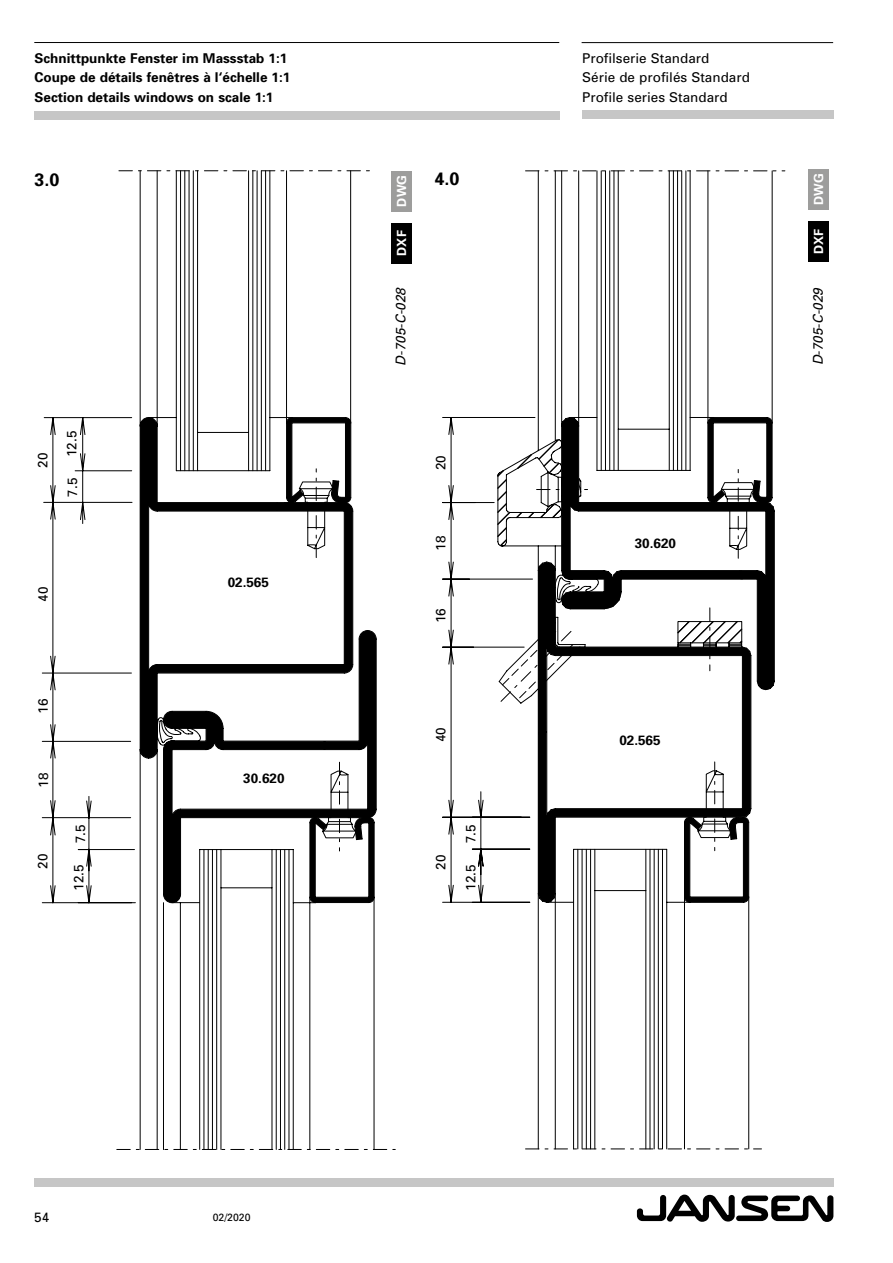
<style>
.page{position:relative;width:893px;height:1263px;background:#fff}
.page>*{position:absolute;margin:0;border:0;box-sizing:border-box;transform-origin:0 0}
.t1{font:700 18px "Univers";color:#000}
.t2{font:700 13.5px/19.5px "Univers";color:#000}
.t3{font:13.5px/19.5px "Univers";color:#000}
.t4{font:italic 13.5px "Univers";color:#000}
.t5{font:700 12.6px "Univers";color:#fff}
.t6{font:10.5px "Univers";color:#000}
</style>
<div class="page">
<div style="left:34px;top:1178px;width:799px;height:8px;background:#c6c6c6"></div>
<div style="left:34px;top:111px;width:526px;height:8px;background:#c6c6c6"></div>
<hr style="left:34px;top:42px;width:525px;height:1px;background:#000">
<div style="left:582px;top:111px;width:251px;height:8px;background:#c6c6c6"></div>
<hr style="left:582px;top:42px;width:251px;height:1px;background:#000">
<svg style="left:637px;top:1194px;width:196px;height:28px"></svg>
<svg style="left:752px;top:171px;width:23px;height:519px"></svg>
<svg style="left:753px;top:170px;width:32px;height:1px"></svg>
<hr style="left:666px;top:849px;width:1px;height:300px;background:#000">
<hr style="left:573px;top:849px;width:1px;height:300px;background:#000">
<hr style="left:538px;top:894px;width:1px;height:255px;background:#000">
<hr style="left:555px;top:894px;width:1px;height:255px;background:#000">
<hr style="left:684px;top:897px;width:1px;height:252px;background:#000">
<hr style="left:748px;top:897px;width:1px;height:252px;background:#000">
<svg style="left:525px;top:1148px;width:236px;height:1px"></svg>
<hr style="left:662px;top:849px;width:1px;height:300px;background:#000">
<hr style="left:658px;top:849px;width:1px;height:300px;background:#000">
<hr style="left:654px;top:849px;width:1px;height:300px;background:#000">
<hr style="left:650px;top:849px;width:1px;height:300px;background:#000">
<hr style="left:645px;top:849px;width:1px;height:300px;background:#000">
<hr style="left:577px;top:849px;width:1px;height:300px;background:#000">
<hr style="left:582px;top:849px;width:1px;height:300px;background:#000">
<hr style="left:586px;top:849px;width:1px;height:300px;background:#000">
<hr style="left:590px;top:849px;width:1px;height:300px;background:#000">
<hr style="left:594px;top:849px;width:1px;height:300px;background:#000">
<svg style="left:525px;top:170px;width:227px;height:733px"></svg>
<svg style="left:442px;top:412px;width:301px;height:496px"></svg>
<svg style="left:709px;top:608px;width:1px;height:63px"></svg>
<svg style="left:667px;top:762px;width:82px;height:141px"></svg>
<svg style="left:707px;top:417px;width:66px;height:141px"></svg>
<svg style="left:498px;top:501px;width:107px;height:203px"></svg>
<svg style="left:290px;top:171px;width:87px;height:978px"></svg>
<svg style="left:42px;top:170px;width:248px;height:980px"></svg>
<svg style="left:117px;top:1149px;width:278px;height:1px"></svg>
<svg style="left:119px;top:170px;width:251px;height:1px"></svg>
<svg style="left:172px;top:902px;width:27px;height:1px"></svg>
<hr style="left:163px;top:903px;width:1px;height:246px;background:#000">
<hr style="left:180px;top:903px;width:1px;height:246px;background:#000">
<svg style="left:309px;top:762px;width:66px;height:141px"></svg>
<svg style="left:286px;top:417px;width:66px;height:141px"></svg>
<div style="left:391px;top:223px;width:21px;height:41px;background:#000"></div>
<div style="left:391px;top:171px;width:21px;height:41px;background:#9d9d9c"></div>
<div style="left:808px;top:221px;width:20px;height:41px;background:#000"></div>
<div style="left:808px;top:169px;width:20px;height:41px;background:#9d9d9c"></div>
<p class="t2" style="left:35px;top:48px;width:257px">Schnittpunkte Fenster im Massstab 1:1<br>Coupe de détails fenêtres à l‘échelle 1:1<br>Section details windows on scale 1:1</p>
<h1 class="t1" style="left:34px;top:168px;width:27px">3.0</h1>
<p class="t3" style="left:33px;top:468px;width:17px;rotate:-90deg">20</p>
<p class="t3" style="left:62px;top:457px;width:28px;rotate:-90deg">12.5</p>
<p class="t3" style="left:62px;top:497px;width:20px;rotate:-90deg">7.5</p>
<p class="t3" style="left:33px;top:602px;width:17px;rotate:-90deg">40</p>
<p class="t3" style="left:33px;top:714px;width:17px;rotate:-90deg">16</p>
<p class="t3" style="left:33px;top:788px;width:17px;rotate:-90deg">18</p>
<p class="t3" style="left:33px;top:868px;width:17px;rotate:-90deg">20</p>
<p class="t3" style="left:70px;top:843px;width:20px;rotate:-90deg">7.5</p>
<p class="t3" style="left:69px;top:890px;width:28px;rotate:-90deg">12.5</p>
<p class="t2" style="left:228px;top:572px;width:43px">02.565</p>
<p class="t2" style="left:243px;top:767px;width:43px">30.620</p>
<p class="t5" style="left:394px;top:207px;width:33px;rotate:-90deg">DWG</p>
<p class="t5" style="left:394px;top:256px;width:27px;rotate:-90deg">DXF</p>
<h1 class="t1" style="left:434px;top:167px;width:27px">4.0</h1>
<p class="t3" style="left:582px;top:48px;width:169px">Profilserie Standard<br>Série de profilés Standard<br>Profile series Standard</p>
<p class="t5" style="left:810px;top:205px;width:33px;rotate:-90deg">DWG</p>
<p class="t5" style="left:810px;top:254px;width:27px;rotate:-90deg">DXF</p>
<p class="t4" style="left:392px;top:365px;width:80px;rotate:-90deg">D-705-C-028</p>
<p class="t4" style="left:810px;top:365px;width:80px;rotate:-90deg">D-705-C-029</p>
<p class="t3" style="left:431px;top:470px;width:17px;rotate:-90deg">20</p>
<p class="t3" style="left:431px;top:551px;width:17px;rotate:-90deg">18</p>
<p class="t3" style="left:431px;top:623px;width:17px;rotate:-90deg">16</p>
<p class="t3" style="left:431px;top:742px;width:17px;rotate:-90deg">40</p>
<p class="t3" style="left:431px;top:870px;width:17px;rotate:-90deg">20</p>
<p class="t3" style="left:461px;top:843px;width:20px;rotate:-90deg">7.5</p>
<p class="t3" style="left:461px;top:891px;width:28px;rotate:-90deg">12.5</p>
<p class="t2" style="left:635px;top:533px;width:43px">30.620</p>
<p class="t2" style="left:619px;top:730px;width:43px">02.565</p>
<p class="t3" style="left:34px;top:1208px;width:17px">54</p>
<p class="t6" style="left:213px;top:1211px;width:39px">02/2020</p>
</div>
